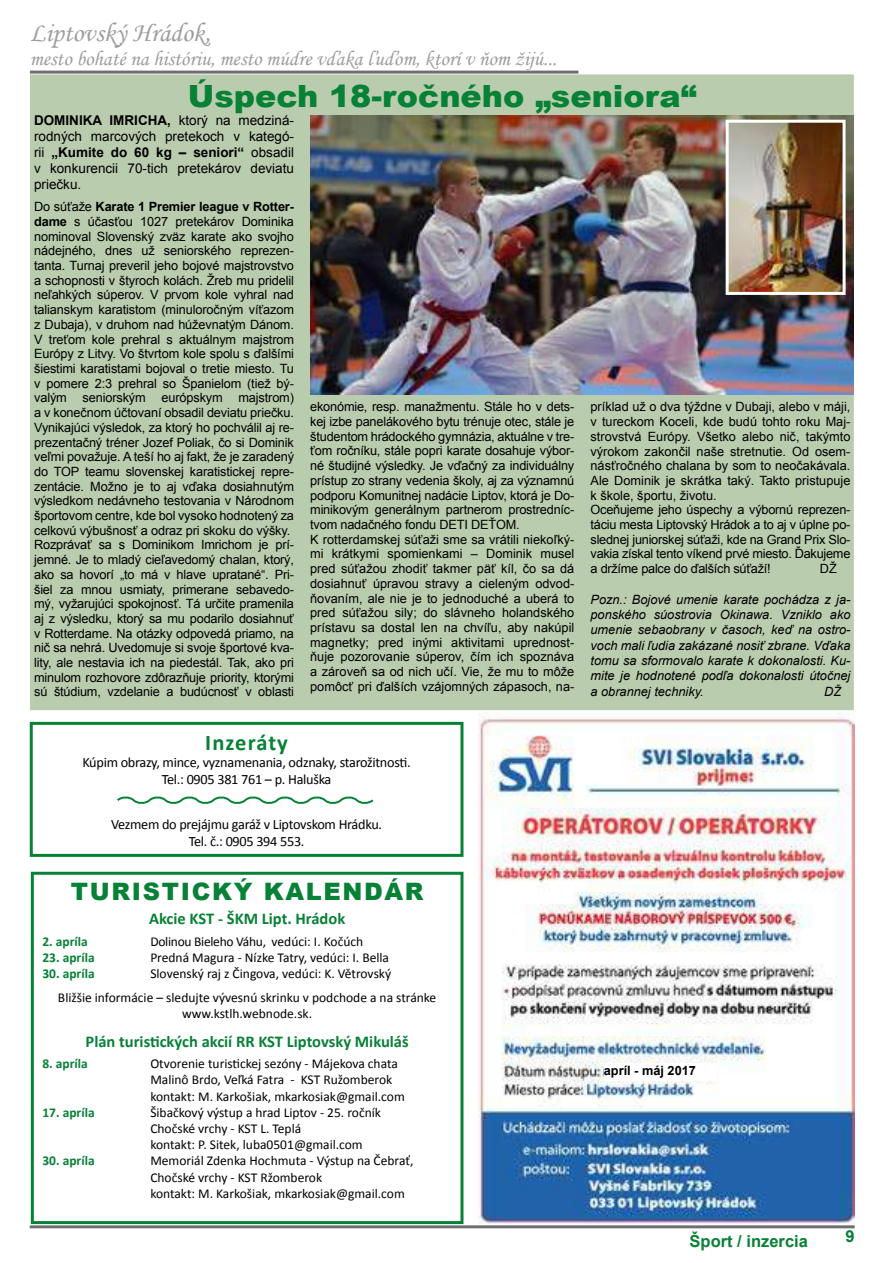
<style>
.page{position:relative;width:893px;height:1263px;background:#fff}
.page>*{position:absolute;margin:0;border:0;box-sizing:border-box;transform-origin:0 0}
.t1{font:900 30.6px "Arial";color:#078136;scale:1.04 1}
.t2{font:27px "Monotype Corsiva";color:#9d9d9c}
.t3{font:900 24px "Arial";letter-spacing:.07em;color:#078136}
.t4{font:700 22.5px "Calibri";letter-spacing:.05em;color:#078136}
.t5{font:21px "Monotype Corsiva";color:#9d9d9c}
.t6{font:700 16.5px "Calibri";color:#078136}
.t7{font:700 16.5px "Arial";color:#078136}
.t8{font:14.25px/17.1px "Calibri";letter-spacing:-.02em;color:#000;text-align:center}
.t9{font:13.5px/16.2px "Calibri";color:#000}
.t10{font:13.5px/16.2px "Arial";color:#000;text-align:justify}
.t11{font:700 13.5px "Calibri";color:#078136}
.t12{font:13.5px "Calibri";letter-spacing:-.02em;color:#000}
.t13{font:12.75px/14.7px "Arial";letter-spacing:-.01em;color:#000}
.t14{font:italic 12.75px/15.3px "Arial";color:#000;text-align:justify}
.t15{font:700 12.75px "Arial";color:#000}
.s1{font-weight:700}
</style>
<div class="page">
<hr style="left:30px;top:1225px;width:825px;height:3px;background:#706f6f">
<hr style="left:30px;top:71px;width:548px;height:3px;background:#706f6f">
<div style="left:30px;top:74px;width:824px;height:636px;background:#b9ccae;border:2px solid #b9ccae"></div>
<img style="left:478px;top:713px;width:377px;height:510px">
<div style="left:31px;top:872px;width:432px;height:352px;border:3px solid #078136"></div>
<div style="left:30px;top:722px;width:433px;height:135px;border:3px solid #078136"></div>
<svg style="left:117px;top:796px;width:257px;height:8px"></svg>
<img style="left:311px;top:116px;width:543px;height:278px">
<img style="left:730px;top:124px;width:112px;height:167px">
<div style="left:726px;top:120px;width:120px;height:175px;border:3px solid #fff"></div>
<div style="left:604px;top:1064px;width:112px;height:17px;background:#fff"></div>
<h2 class="t2" style="left:30px;top:16px;width:182px">Liptovský Hrádok,</h2>
<h3 class="t5" style="left:30px;top:46px;width:529px">mesto bohaté na históriu, mesto múdre vďaka ľuďom, ktorí v ňom žijú...</h3>
<h1 class="t1" style="left:188px;top:74px;width:491px">Úspech 18-ročného „seniora“</h1>
<p class="t10" style="left:34px;top:112px;width:262px"><span class="s1">DOMINIKA IMRICHA,</span> ktorý na medziná&shy;rodných marcových pretekoch v kategó&shy;rii <span class="s1">„Kumite do 60 kg – seniori“</span> obsadil v konkurencii 70-tich pretekárov deviatu priečku.</p>
<p class="t13" style="left:34px;top:200px;width:261px">Do súťaže <span class="s1">Karate 1 Premier league v Rotter&shy;dame</span> s účasťou 1027 pretekárov Dominika nominoval Slovenský zväz karate ako svojho nádejného, dnes už seniorského reprezen&shy;tanta. Turnaj preveril jeho bojové majstrovstvo a schopnosti v štyroch kolách. Žreb mu pridelil neľahkých súperov. V prvom kole vyhral nad talianskym karatistom (minuloročným víťazom z Dubaja), v druhom nad húževnatým Dánom.<br>V treťom kole prehral s aktuálnym majstrom Európy z Litvy. Vo štvrtom kole spolu s ďalšími šiestimi karatistami bojoval o tretie miesto. Tu v pomere 2:3 prehral so Španielom (tiež bý&shy;valým seniorským európskym majstrom) a v konečnom účtovaní obsadil deviatu priečku.<br>Vynikajúci výsledok, za ktorý ho pochválil aj re&shy;prezentačný tréner Jozef Poliak, čo si Dominik veľmi považuje. A teší ho aj fakt, že je zaradený do TOP teamu slovenskej karatistickej repre&shy;zentácie. Možno je to aj vďaka dosiahnutým výsledkom nedávneho testovania v Národnom športovom centre, kde bol vysoko hodnotený za celkovú výbušnosť a odraz pri skoku do výšky.<br>Rozprávať sa s Dominikom Imrichom je prí&shy;jemné. Je to mladý cieľavedomý chalan, ktorý, ako sa hovorí „to má v hlave upratané“. Pri&shy;šiel za mnou usmiaty, primerane sebavedo&shy;mý, vyžarujúci spokojnosť. Tá určite pramenila aj z výsledku, ktorý sa mu podarilo dosiahnuť v Rotterdame. Na otázky odpovedá priamo, na nič sa nehrá. Uvedomuje si svoje športové kva&shy;lity, ale nestavia ich na piedestál. Tak, ako pri minulom rozhovore zdôrazňuje priority, ktorými sú štúdium, vzdelanie a budúcnosť v oblasti</p>
<p class="t13" style="left:310px;top:400px;width:266px">ekonómie, resp. manažmentu. Stále ho v dets&shy;kej izbe panelákového bytu trénuje otec, stále je študentom hrádockého gymnázia, aktuálne v tre&shy;ťom ročníku, stále popri karate dosahuje výbor&shy;né študijné výsledky. Je vďačný za individuálny prístup zo strany vedenia školy, aj za významnú podporu Komunitnej nadácie Liptov, ktorá je Do&shy;minikovým generálnym partnerom prostredníc&shy;tvom nadačného fondu DETI DEŤOM.<br>K rotterdamskej súťaži sme sa vrátili niekoľký&shy;mi krátkymi spomienkami – Dominik musel pred súťažou zhodiť takmer päť kíl, čo sa dá dosiahnuť úpravou stravy a cieleným odvod&shy;ňovaním, ale nie je to jednoduché a uberá to pred súťažou sily; do slávneho holandského prístavu sa dostal len na chvíľu, aby nakúpil magnetky; pred inými aktivitami uprednost&shy;ňuje pozorovanie súperov, čím ich spoznáva a zároveň sa od nich učí. Vie, že mu to môže pomôcť pri ďalších vzájomných zápasoch, na-</p>
<p class="t13" style="left:591px;top:400px;width:261px">príklad už o dva týždne v Dubaji, alebo v máji, v tureckom Koceli, kde budú tohto roku Maj&shy;strovstvá Európy. Všetko alebo nič, takýmto výrokom zakončil naše stretnutie. Od osem&shy;násťročného chalana by som to neočakávala.<br>Ale Dominik je skrátka taký. Takto pristupuje k škole, športu, životu.<br>Oceňujeme jeho úspechy a výbornú reprezen&shy;táciu mesta Liptovský Hrádok a to aj v úplne po&shy;slednej juniorskej súťaži, kde na Grand Prix Slo&shy;vakia získal tento víkend prvé miesto. Ďakujeme a držíme palce do ďalších súťaží!</p>
<p class="t13" style="left:820px;top:561px;width:18px">DŽ</p>
<p class="t14" style="left:591px;top:592px;width:261px">Pozn.: Bojové umenie karate pochádza z ja&shy;ponského súostrovia Okinawa. Vzniklo ako umenie sebaobrany v časoch, keď na ostro&shy;voch mali ľudia zakázané nosiť zbrane. Vďaka tomu sa sformovalo karate k dokonalosti. Ku&shy;mite je hodnotené podľa dokonalosti útočnej a obrannej techniky.</p>
<p class="t14" style="left:824px;top:684px;width:18px">DŽ</p>
<h3 class="t4" style="left:205px;top:728px;width:84px">Inzeráty</h3>
<p class="t8" style="left:82px;top:754px;width:330px">Kúpim obrazy, mince, vyznamenania, odznaky, starožitnosti.<br>Tel.: 0905 381 761 – p. Haluška</p>
<p class="t8" style="left:111px;top:815px;width:273px">Vezmem do prejájmu garáž v Liptovskom Hrádku.<br>Tel. č.: 0905 394 553.</p>
<h3 class="t3" style="left:71px;top:874px;width:354px">TURISTICKÝ KALENDÁR</h3>
<p class="t6" style="left:149px;top:908px;width:198px">Akcie KST - ŠKM Lipt. Hrádok</p>
<p class="t11" style="left:42px;top:933px;width:47px">2. apríla</p>
<p class="t12" style="left:150px;top:933px;width:214px">Dolinou Bieleho Váhu, vedúci: I. Kočúch</p>
<p class="t11" style="left:42px;top:949px;width:54px">23. apríla</p>
<p class="t9" style="left:150px;top:950px;width:240px">Predná Magura - Nízke Tatry, vedúci: I. Bella</p>
<p class="t11" style="left:42px;top:965px;width:54px">30. apríla</p>
<p class="t9" style="left:58px;top:962px;width:380px;line-height:23.1px;text-indent:92px">Slovenský raj z Čingova, vedúci: K. Větrovský<br>Bližšie informácie – sledujte vývesnú skrinku v podchode a na stránke</p>
<p class="t9" style="left:182px;top:1005px;width:131px">www.kstlh.webnode.sk.</p>
<p class="t6" style="left:86px;top:1031px;width:325px">Plán turistických akcií RR KST Liptovský Mikuláš</p>
<p class="t11" style="left:42px;top:1055px;width:47px">8. apríla</p>
<p class="t9" style="left:150px;top:1056px;width:256px">Otvorenie turistickej sezóny - Májekova chata<br>Malinô Brdo, Veľká Fatra - KST Ružomberok kontakt: M. Karkošiak, mkarkosiak@gmail.com</p>
<p class="t11" style="left:42px;top:1104px;width:54px">17. apríla</p>
<p class="t9" style="left:150px;top:1104px;width:232px">Šibačkový výstup a hrad Liptov - 25. ročník<br>Chočské vrchy - KST L. Teplá<br>kontakt: P. Sitek, luba0501@gmail.com</p>
<p class="t11" style="left:42px;top:1152px;width:54px">30. apríla</p>
<p class="t9" style="left:150px;top:1153px;width:265px">Memoriál Zdenka Hochmuta - Výstup na Čebrať,<br>Chočské vrchy - KST Ržomberok<br>kontakt: M. Karkošiak, mkarkosiak@gmail.com</p>
<p class="t15" style="left:604px;top:1062px;width:94px">apríl - máj 2017</p>
<p class="t7" style="left:690px;top:1230px;width:120px">Šport / inzercia</p>
<p class="t7" style="left:845px;top:1225px;width:11px">9</p>
</div>
